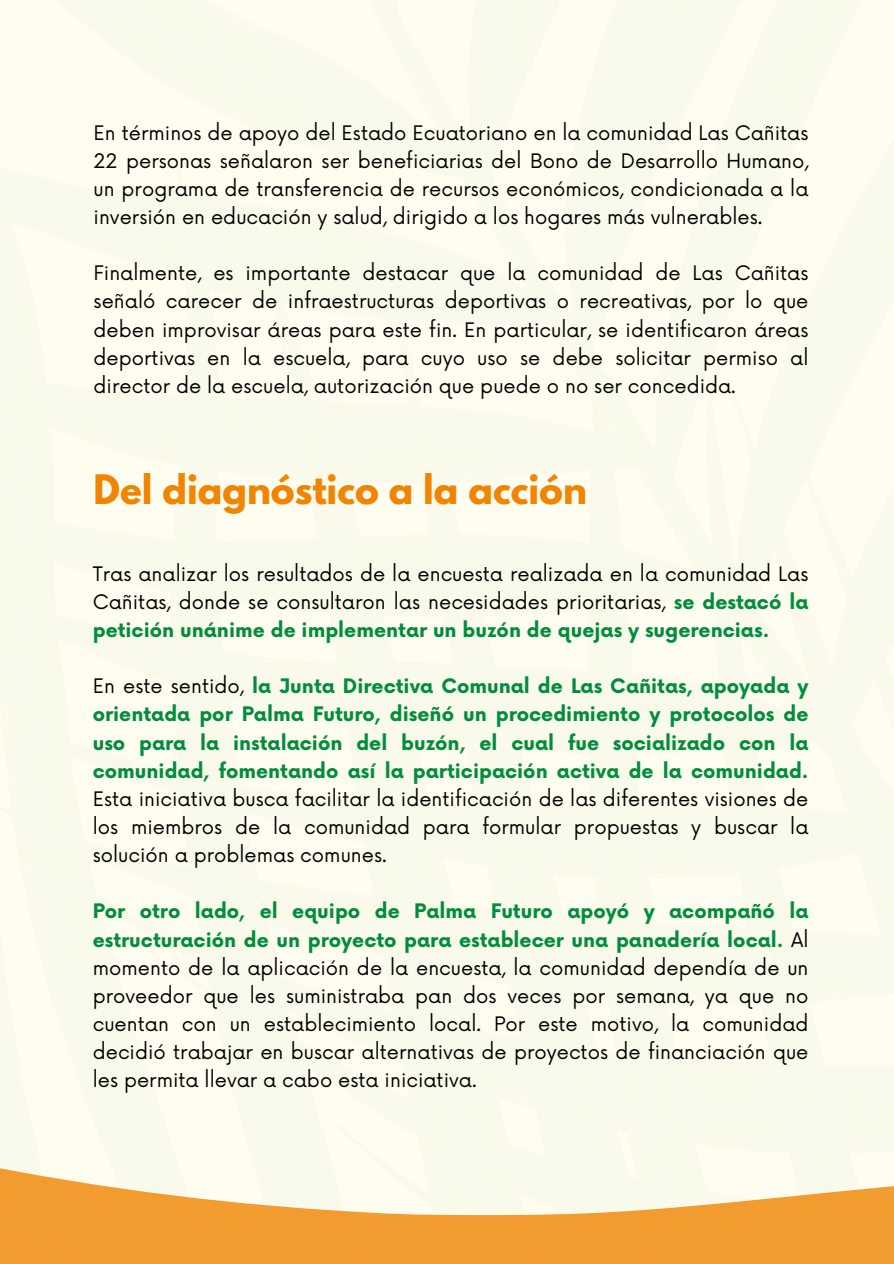
<style>
.page{position:relative;width:894px;height:1264px;background:#fff}
.page>*{position:absolute;margin:0;border:0;box-sizing:border-box;transform-origin:0 0}
.t1{font:700 36px "League Spartan";color:#f18400}
.t2{font:19.5px/28.2px "Now";color:#000;text-align:justify}
.t3{font:700 19.5px/28.2px "Now";color:#008d3c;text-align:justify}
.s1{font-weight:700;color:#008d3c}
.s2{font-weight:400;color:#000}
</style>
<div class="page">
<svg style="left:0;top:1110px;width:893px;height:153px;fill:#f9faeb"></svg>
<p class="t2" style="left:94px;top:119px;width:716px">En términos de apoyo del Estado Ecuatoriano en la comunidad Las Cañitas 22 personas señalaron ser beneficiarias del Bono de Desarrollo Humano, un programa de transferencia de recursos económicos, condicionada a la inversión en educación y salud, dirigido a los hogares más vulnerables.</p>
<p class="t2" style="left:94px;top:260px;width:716px">Finalmente, es importante destacar que la comunidad de Las Cañitas señaló carecer de infraestructuras deportivas o recreativas, por lo que deben improvisar áreas para este fin. En particular, se identificaron áreas deportivas en la escuela, para cuyo uso se debe solicitar permiso al director de la escuela, autorización que puede o no ser concedida.</p>
<h1 class="t1" style="left:94px;top:472px;width:494px">Del diagnóstico a la acción</h1>
<p class="t2" style="left:93px;top:560px;width:717px">Tras analizar los resultados de la encuesta realizada en la comunidad Las Cañitas, donde se consultaron las necesidades prioritarias, <span class="s1">se destacó la petición unánime de implementar un buzón de quejas y sugerencias.</span></p>
<p class="t3" style="left:93px;top:673px;width:717px"><span class="s2">En este sentido,</span> la Junta Directiva Comunal de Las Cañitas, apoyada y orientada por Palma Futuro, diseñó un procedimiento y protocolos de uso para la instalación del buzón, el cual fue socializado con la comunidad, fomentando así la participación activa de la comunidad.</p>
<p class="t2" style="left:93px;top:785px;width:717px">Esta iniciativa busca facilitar la identificación de las diferentes visiones de los miembros de la comunidad para formular propuestas y buscar la solución a problemas comunes.</p>
<p class="t2" style="left:93px;top:898px;width:717px"><span class="s1">Por otro lado, el equipo de Palma Futuro apoyó y acompañó la estructuración de un proyecto para establecer una panadería local.</span> Al momento de la aplicación de la encuesta, la comunidad dependía de un proveedor que les suministraba pan dos veces por semana, ya que no cuentan con un establecimiento local. Por este motivo, la comunidad decidió trabajar en buscar alternativas de proyectos de financiación que les permita llevar a cabo esta iniciativa.</p>
</div>
